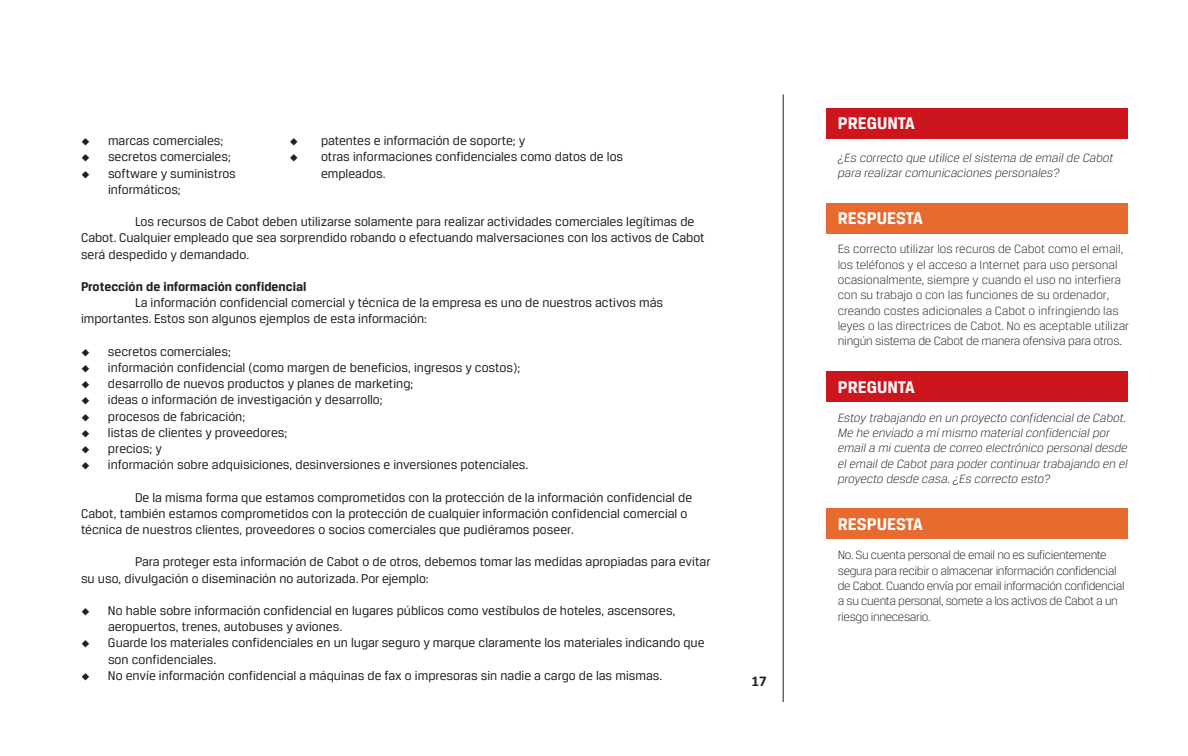
<style>
.page{position:relative;width:1188px;height:756px;background:#fff}
.page>*{position:absolute;margin:0;border:0;box-sizing:border-box;transform-origin:0 0}
.t1{font:700 18px "Breuer Text";color:#fff}
.t2{font:700 15px "Calibri";color:#231f20}
.t3{font:13.5px/16.2px "Breuer Text";color:#231f20}
.t4{font:700 13.5px "Breuer Text";color:#231f20}
.t5{font:300 12.75px/15.3px "Breuer Text";color:#231f20}
.t6{font:italic 300 12.75px/15.3px "Breuer Text";color:#231f20}
.t7{font:300 12.75px/15.3px "Breuer Text";letter-spacing:-.02em;color:#231f20}
</style>
<div class="page">
<hr style="left:783px;top:94px;width:1px;height:608px;background:#231f20">
<div style="left:826px;top:108px;width:301px;height:30px;background:#cd151d"></div>
<div style="left:826px;top:203px;width:301px;height:31px;background:#e76a2e"></div>
<div style="left:826px;top:372px;width:301px;height:30px;background:#cd151d"></div>
<div style="left:826px;top:509px;width:301px;height:30px;background:#e76a2e"></div>
<p class="t3" style="left:81px;top:132px;width:144px">◆ marcas comerciales;</p>
<p class="t3" style="left:290px;top:132px;width:238px">◆ patentes e información de soporte; y</p>
<p class="t3" style="left:81px;top:149px;width:151px">◆ secretos comerciales;</p>
<p class="t3" style="left:290px;top:149px;width:335px">◆ otras informaciones confidenciales como datos de los</p>
<p class="t3" style="left:81px;top:165px;width:156px">◆ software y suministros</p>
<p class="t3" style="left:321px;top:165px;width:66px">empleados.</p>
<p class="t3" style="left:108px;top:181px;width:74px">informáticos;</p>
<p class="t3" style="left:81px;top:213px;width:625px;text-indent:54px">Los recursos de Cabot deben utilizarse solamente para realizar actividades comerciales legítimas de<br>Cabot. Cualquier empleado que sea sorprendido robando o efectuando malversaciones con los activos de Cabot será despedido y demandado.</p>
<p class="t4" style="left:81px;top:279px;width:227px">Protección de información confidencial</p>
<p class="t3" style="left:135px;top:294px;width:530px">La información confidencial comercial y técnica de la empresa es uno de nuestros activos más</p>
<p class="t3" style="left:81px;top:311px;width:348px">importantes. Estos son algunos ejemplos de esta información:</p>
<p class="t3" style="left:81px;top:343px;width:151px">◆ secretos comerciales;</p>
<p class="t3" style="left:81px;top:359px;width:441px">◆ información confidencial (como margen de beneficios, ingresos y costos);</p>
<p class="t3" style="left:81px;top:375px;width:334px">◆ desarrollo de nuevos productos y planes de marketing;</p>
<p class="t3" style="left:81px;top:392px;width:303px">◆ ideas o información de investigación y desarrollo;</p>
<p class="t3" style="left:81px;top:408px;width:166px">◆ procesos de fabricación;</p>
<p class="t3" style="left:81px;top:424px;width:208px">◆ listas de clientes y proveedores;</p>
<p class="t3" style="left:81px;top:440px;width:83px">◆ precios; y</p>
<p class="t3" style="left:81px;top:456px;width:449px">◆ información sobre adquisiciones, desinversiones e inversiones potenciales.</p>
<p class="t3" style="left:81px;top:489px;width:613px;text-indent:54px">De la misma forma que estamos comprometidos con la protección de la información confidencial de<br>Cabot, también estamos comprometidos con la protección de cualquier información confidencial comercial o</p>
<p class="t3" style="left:81px;top:521px;width:494px">técnica de nuestros clientes, proveedores o socios comerciales que pudiéramos poseer.</p>
<p class="t3" style="left:81px;top:554px;width:631px;text-indent:54px">Para proteger esta información de Cabot o de otros, debemos tomar las medidas apropiadas para evitar su uso, divulgación o diseminación no autorizada. Por ejemplo:</p>
<p class="t3" style="left:81px;top:602px;width:596px">◆ No hable sobre información confidencial en lugares públicos como vestíbulos de hoteles, ascensores,</p>
<p class="t3" style="left:108px;top:618px;width:236px">aeropuertos, trenes, autobuses y aviones.</p>
<p class="t3" style="left:108px;top:635px;width:598px;text-indent:-27px">◆ Guarde los materiales confidenciales en un lugar seguro y marque claramente los materiales indicando que son confidenciales.</p>
<p class="t3" style="left:81px;top:667px;width:583px">◆ No envíe información confidencial a máquinas de fax o impresoras sin nadie a cargo de las mismas.</p>
<p class="t2" style="left:752px;top:672px;width:17px">17</p>
<p class="t1" style="left:838px;top:113px;width:79px">PREGUNTA</p>
<p class="t6" style="left:838px;top:150px;width:277px">¿Es correcto que utilice el sistema de email de Cabot para realizar comunicaciones personales?</p>
<p class="t1" style="left:838px;top:208px;width:87px">RESPUESTA</p>
<p class="t5" style="left:838px;top:241px;width:293px">Es correcto utilizar los recuros de Cabot como el email, los teléfonos y el acceso a Internet para uso personal ocasionalmente, siempre y cuando el uso no interfiera con su trabajo o con las funciones de su ordenador, creando costes adicionales a Cabot o infringiendo las leyes o las directrices de Cabot. No es aceptable utilizar ningún sistema de Cabot de manera ofensiva para otros.</p>
<p class="t1" style="left:838px;top:376px;width:79px">PREGUNTA</p>
<p class="t6" style="left:838px;top:410px;width:291px">Estoy trabajando en un proyecto confidencial de Cabot.<br>Me he enviado a mí mismo material confidencial por email a mi cuenta de correo electrónico personal desde el email de Cabot para poder continuar trabajando en el proyecto desde casa. ¿Es correcto esto?</p>
<p class="t1" style="left:838px;top:514px;width:87px">RESPUESTA</p>
<p class="t7" style="left:838px;top:547px;width:288px">No. Su cuenta personal de email no es suficientemente segura para recibir o almacenar información confidencial de Cabot. Cuando envía por email información confidencial a su cuenta personal, somete a los activos de Cabot a un riesgo innecesario.</p>
</div>
